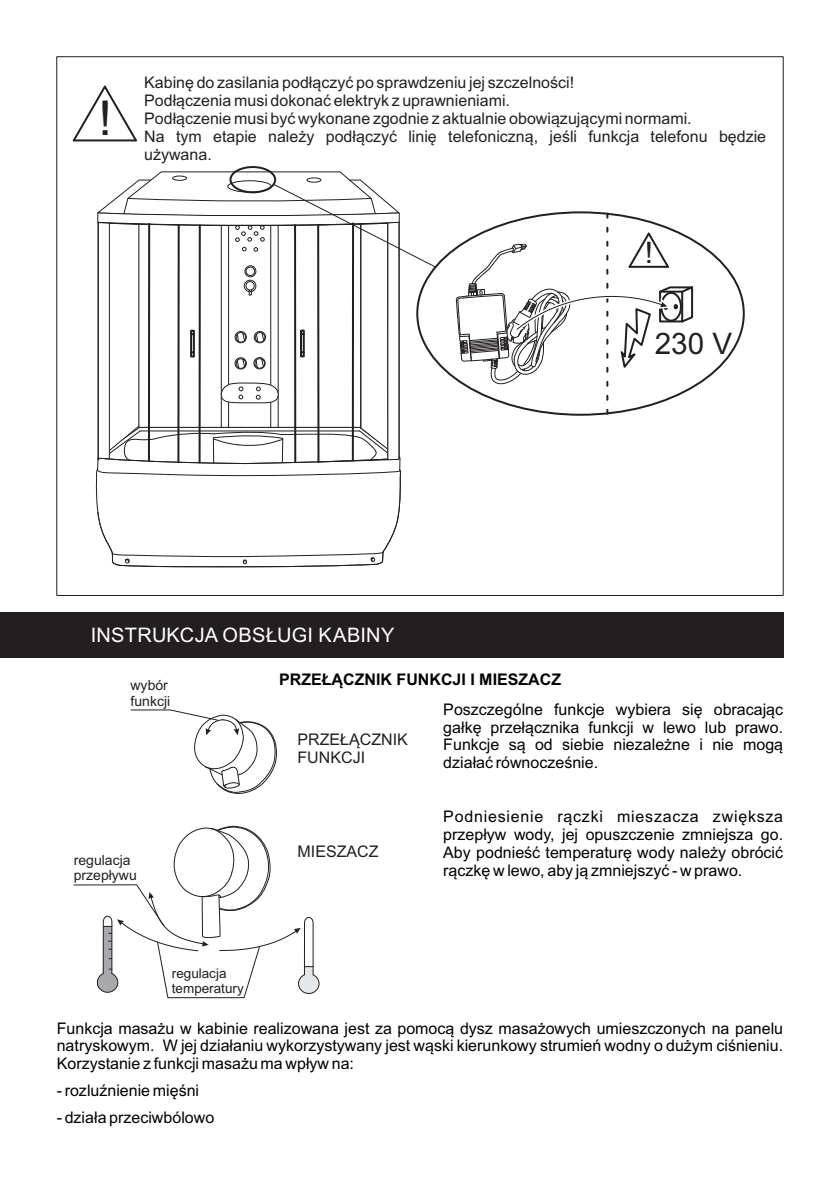
<style>
.page{position:relative;width:840px;height:1191px;background:#fff}
.page>*{position:absolute;margin:0;border:0;box-sizing:border-box;transform-origin:0 0}
.t1{font:48px "Arial";color:#231f20}
.t2{font:29.6px "Arial";color:#231f20}
.t3{font:20px "Arial";letter-spacing:.01em;color:#fff}
.t4{font:16px/17.8px "Arial";color:#000;text-align:justify}
.t5{font:16px/17.8px "Arial";color:#231f20}
.t6{font:700 16px "Arial";color:#000}
.t7{font:14px/15.6px "Arial";color:#231f20}
.t8{font:13.4px/15px "Arial";color:#231f20}
</style>
<div class="page">
<div style="left:229px;top:166px;width:47px;height:27px;border:2px solid #231f20;border-radius:50%"></div>
<svg style="left:95px;top:171px;width:341px;height:397px"></svg>
<svg style="left:72px;top:85px;width:65px;height:57px"></svg>
<svg style="left:455px;top:214px;width:246px;height:200px"></svg>
<div style="left:0;top:612px;width:782px;height:46px;background:#231f20"></div>
<svg style="left:130px;top:709px;width:146px;height:85px"></svg>
<svg style="left:73px;top:825px;width:247px;height:173px"></svg>
<h1 class="t1" style="left:98px;top:100px;width:15px">!</h1>
<p class="t5" style="left:144px;top:75px;width:623px">Kabinę do zasilania podłączyć po sprawdzeniu jej szczelności!<br>Podłączenia musi dokonać elektryk z uprawnieniami.<br>Podłączenie musi być wykonane zgodnie z aktualnie obowiązującymi normami.<br>Na tym etapie należy podłączyć linię telefoniczną, jeśli funkcja telefonu będzie używana.</p>
<h2 class="t2" style="left:644px;top:242px;width:10px">!</h2>
<h2 class="t2" style="left:654px;top:333px;width:79px">230 V</h2>
<p class="t3" style="left:91px;top:627px;width:305px">INSTRUKCJA OBSŁUGI KABINY</p>
<p class="t6" style="left:279px;top:673px;width:283px">PRZEŁĄCZNIK FUNKCJI I MIESZACZ</p>
<p class="t7" style="left:130px;top:678px;width:41px">wybór funkcji</p>
<p class="t4" style="left:443px;top:701px;width:341px">Poszczególne funkcje wybiera się obracając gałkę przełącznika funkcji w lewo lub prawo.<br>Funkcje są od siebie niezależne i nie mogą działać równocześnie.</p>
<p class="t5" style="left:297px;top:731px;width:112px">PRZEŁĄCZNIK<br>FUNKCJI</p>
<p class="t7" style="left:74px;top:853px;width:65px">regulacja przepływu</p>
<p class="t8" style="left:172px;top:967px;width:73px">regulacja temperatury</p>
<p class="t5" style="left:297px;top:843px;width:82px">MIESZACZ</p>
<p class="t4" style="left:443px;top:809px;width:341px">Podniesienie rączki mieszacza zwiększa przepływ wody, jej opuszczenie zmniejsza go.<br>Aby podnieść temperaturę wody należy obrócić rączkę w lewo, aby ją zmniejszyć - w prawo.</p>
<p class="t4" style="left:57px;top:1020px;width:727px">Funkcja masażu w kabinie realizowana jest za pomocą dysz masażowych umieszczonych na panelu natryskowym. W jej działaniu wykorzystywany jest wąski kierunkowy strumień wodny o dużym ciśnieniu.<br>Korzystanie z funkcji masażu ma wpływ na:</p>
<p class="t4" style="left:57px;top:1083px;width:144px">- rozluźnienie mięśni</p>
<p class="t4" style="left:57px;top:1110px;width:159px">- działa przeciwbólowo</p>
</div>
